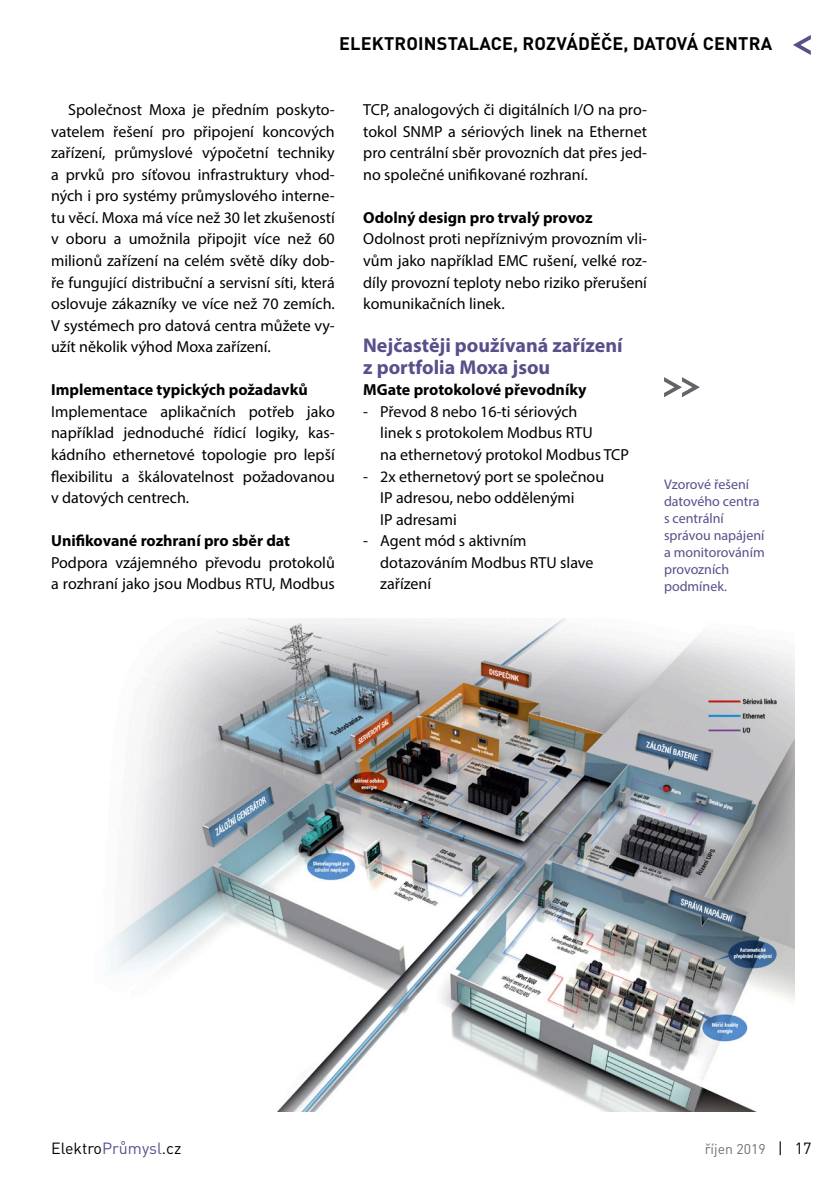
<style>
.page{position:relative;width:840px;height:1191px;background:#fff}
.page>*{position:absolute;margin:0;border:0;box-sizing:border-box;transform-origin:0 0}
.Nadpis{font:700 20px "Myriad Pro";color:#5a4e8b}
.t1{font:700 18px "DIN Pro";letter-spacing:.01em;color:#000}
.Text_-_prni_odstavec{font:16px/21.6px "Myriad Pro";color:#000;text-align:justify}
.Text_-_další_odstave{font:16px/21.6px "Myriad Pro";color:#000;text-align:justify}
.Text_-_prni_odstavec-2{font:700 16px "Myriad Pro";color:#000}
.t2{font:16px "DIN Pro";color:#000}
.popisek_pravy{font:14px/17px "Myriad Pro";color:#5a4e8b}
.t3{font:14px "DIN Pro";color:#6f6f6e}
.s1{color:#5a4e8b}
.s2{font-size:16px;color:#000}
</style>
<div class="page">
<svg style="left:793px;top:35px;width:17px;height:20px"></svg>
<img style="left:109px;top:618px;width:685px;height:493px">
<svg style="left:664px;top:377px;width:35px;height:20px"></svg>
<p class="t1" style="left:339px;top:31px;width:434px">ELEKTROINSTALACE, ROZVÁDĚČE, DATOVÁ CENTRA</p>
<p class="Text_-_další_odstave" style="left:51px;top:99px;width:285px;text-indent:17px">Společnost Moxa je předním poskyto&shy;vatelem řešení pro připojení koncových zařízení, průmyslové výpočetní techniky a prvků pro síťovou infrastruktury vhod&shy;ných i pro systémy průmyslového interne&shy;tu věcí. Moxa má více než 30 let zkušeností v oboru a umožnila připojit více než 60 milionů zařízení na celém světě díky dob&shy;ře fungující distribuční a servisní síti, která oslovuje zákazníky ve více než 70 zemích.<br>V systémech pro datová centra můžete vy&shy;užít několik výhod Moxa zařízení.</p>
<p class="Text_-_prni_odstavec-2" style="left:51px;top:379px;width:258px">Implementace typických požadavků</p>
<p class="Text_-_prni_odstavec" style="left:51px;top:400px;width:285px">Implementace aplikačních potřeb jako například jednoduché řídicí logiky, kas&shy;kádního ethernetové topologie pro lepší flexibilitu a škálovatelnost požadovanou v datových centrech.</p>
<p class="Text_-_prni_odstavec-2" style="left:51px;top:530px;width:240px">Unifikované rozhraní pro sběr dat</p>
<p class="Text_-_prni_odstavec" style="left:51px;top:551px;width:285px">Podpora vzájemného převodu protokolů a rozhraní jako jsou Modbus RTU, Modbus</p>
<p class="Text_-_prni_odstavec" style="left:363px;top:99px;width:285px">TCP, analogových či digitálních I/O na pro&shy;tokol SNMP a sériových linek na Ethernet pro centrální sběr provozních dat přes jed&shy;no společné unifikované rozhraní.</p>
<p class="Text_-_prni_odstavec-2" style="left:363px;top:207px;width:231px">Odolný design pro trvalý provoz</p>
<p class="Text_-_prni_odstavec" style="left:363px;top:228px;width:285px">Odolnost proti nepříznivým provozním vli&shy;vům jako například EMC rušení, velké roz&shy;díly provozní teploty nebo riziko přerušení komunikačních linek.</p>
<p class="Nadpis" style="left:363px;top:332px;width:261px">Nejčastěji používaná zařízení</p>
<p class="Nadpis" style="left:363px;top:354px;width:188px">z portfolia Moxa jsou</p>
<p class="Text_-_prni_odstavec-2" style="left:363px;top:379px;width:225px">MGate protokolové převodníky</p>
<p class="Text_-_prni_odstavec" style="left:363px;top:400px;width:215px">- Převod 8 nebo 16-ti sériových</p>
<p class="Text_-_prni_odstavec" style="left:380px;top:422px;width:214px">linek s protokolem Modbus RTU</p>
<p class="Text_-_prni_odstavec" style="left:380px;top:443px;width:250px">na ethernetový protokol Modbus TCP</p>
<p class="Text_-_prni_odstavec" style="left:363px;top:465px;width:242px">- 2x ethernetový port se společnou</p>
<p class="Text_-_prni_odstavec" style="left:380px;top:486px;width:196px">IP adresou, nebo oddělenými<br>IP adresami</p>
<p class="Text_-_prni_odstavec" style="left:363px;top:530px;width:165px">- Agent mód s aktivním</p>
<p class="Text_-_prni_odstavec" style="left:380px;top:551px;width:215px">dotazováním Modbus RTU slave zařízení</p>
<p class="popisek_pravy" style="left:663px;top:475px;width:102px">Vzorové řešení datového centra s centrální správou napájení a monitorováním provozních podmínek.</p>
<p class="t2" style="left:51px;top:1137px;width:132px">Elektro<span class="s1">Průmysl</span>.cz</p>
<p class="t3" style="left:704px;top:1139px;width:108px">říjen 2019 <span class="s2">| 17</span></p>
</div>
